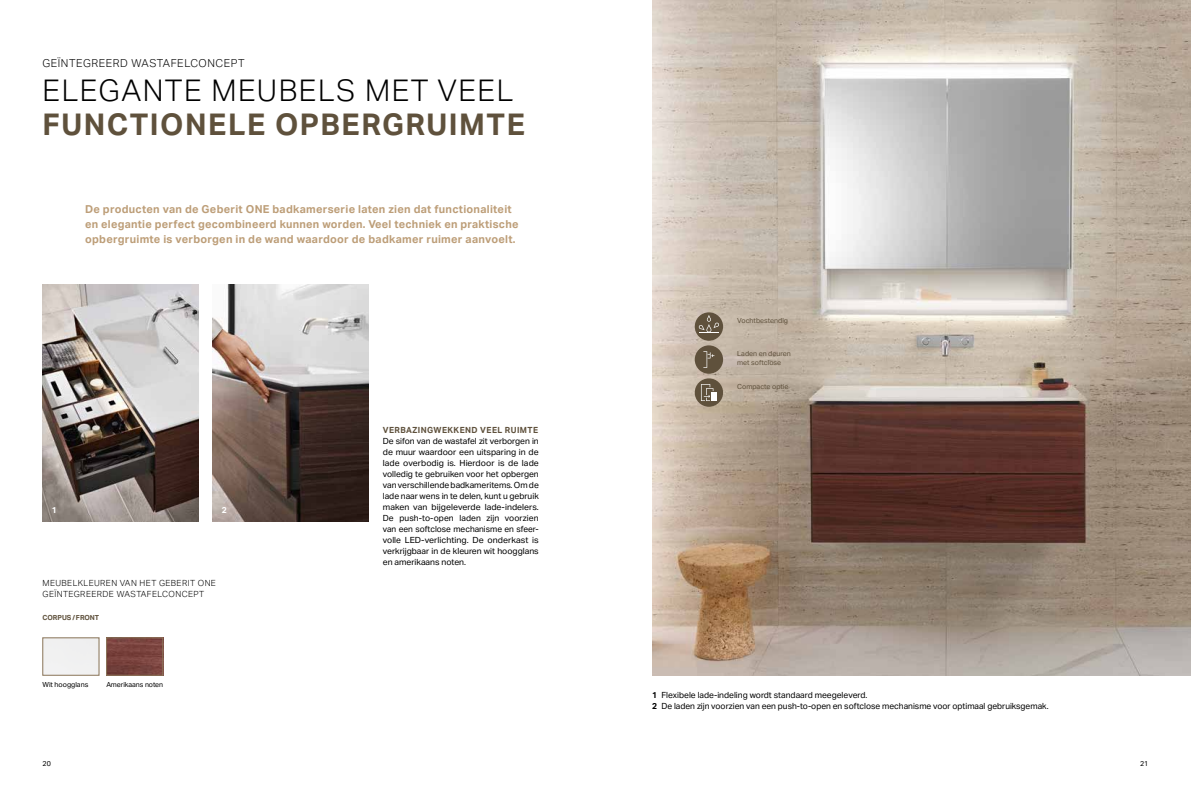
<style>
.page{position:relative;width:1191px;height:794px;background:#fff}
.page>*{position:absolute;margin:0;border:0;box-sizing:border-box;transform-origin:0 0}
.t1{font:700 30px "Aktiv Grotesk Geberit";letter-spacing:.05em;color:#5f513c}
.t2{font:300 30px "Aktiv Grotesk Geberit";letter-spacing:.05em;color:#000}
.t3{font:700 11px/15px "Aktiv Grotesk Geberit";letter-spacing:.025em;color:#bd9e78}
.t4{font:300 11px "Aktiv Grotesk Geberit";letter-spacing:.05em;color:#000}
.t5{font:8.5px/11px "Aktiv Grotesk Geberit";color:#000;text-align:justify}
.t6{font:300 8.5px/11px "Aktiv Grotesk Geberit";letter-spacing:.05em;color:#000}
.t7{font:700 8.5px "Aktiv Grotesk Geberit";letter-spacing:.05em;color:#5f513c}
.t8{font:700 8.5px "Aktiv Grotesk Geberit";color:#fff}
.t9{font:7px/9px "Aktiv Grotesk Geberit";color:#5f513c}
.t10{font:7px "Aktiv Grotesk Geberit";letter-spacing:-.005em;color:#000}
.t11{font:700 7px "Aktiv Grotesk Geberit";color:#5f513c}
.s1{font-weight:700}
</style>
<div class="page">
<img style="left:213px;top:284px;width:156px;height:237px">
<img style="left:652px;top:0;width:539px;height:675px">
<img style="left:43px;top:284px;width:155px;height:237px">
<svg style="left:694px;top:312px;width:29px;height:29px"></svg>
<svg style="left:699px;top:315px;width:20px;height:18px"></svg>
<div style="left:694px;top:345px;width:29px;height:29px;background:#5f513c;border-radius:50%"></div>
<svg style="left:703px;top:351px;width:11px;height:17px"></svg>
<div style="left:694px;top:378px;width:29px;height:29px;background:#5f513c;border-radius:50%"></div>
<div style="left:711px;top:392px;width:6px;height:9px;background:#fff"></div>
<svg style="left:701px;top:384px;width:12px;height:17px"></svg>
<img style="left:108px;top:639px;width:53px;height:34px">
<div style="left:106px;top:637px;width:57px;height:38px;border:1px solid #8c775a"></div>
<div style="left:43px;top:637px;width:56px;height:38px;border:1px solid #8c775a"></div>
<p class="t4" style="left:43px;top:57px;width:204px">GEÏNTEGREERD WASTAFELCONCEPT</p>
<h1 class="t2" style="left:43px;top:73px;width:472px">ELEGANTE MEUBELS MET VEEL</h1>
<h1 class="t1" style="left:43px;top:106px;width:484px">FUNCTIONELE OPBERGRUIMTE</h1>
<p class="t3" style="left:85px;top:202px;width:435px">De producten van de Geberit ONE badkamerserie laten zien dat functionaliteit en elegantie perfect gecombineerd kunnen worden. Veel techniek en praktische opbergruimte is verborgen in de wand waardoor de badkamer ruimer aanvoelt.</p>
<p class="t8" style="left:52px;top:505px;width:7px">1</p>
<p class="t8" style="left:222px;top:505px;width:7px">2</p>
<p class="t6" style="left:43px;top:578px;width:175px">MEUBELKLEUREN VAN HET GEBERIT ONE<br>GEÏNTEGREERDE WASTAFELCONCEPT</p>
<p class="t11" style="left:43px;top:613px;width:58px">CORPUS/FRONT</p>
<p class="t10" style="left:43px;top:680px;width:47px">Wit hoogglans</p>
<p class="t10" style="left:106px;top:680px;width:58px">Amerikaans noten</p>
<p class="t7" style="left:383px;top:425px;width:157px">VERBAZINGWEKKEND VEEL RUIMTE</p>
<p class="t5" style="left:383px;top:436px;width:157px">De sifon van de wastafel zit verborgen in de muur waardoor een uitsparing in de lade overbodig is. Hierdoor is de lade volledig te gebruiken voor het opbergen van verschillende badkameritems. Om de lade naar wens in te delen, kunt u gebruik maken van bijgeleverde lade-indelers.<br>De push-to-open laden zijn voorzien van een softclose mechanisme en sfeer&shy;volle LED-verlichting. De onderkast is verkrijgbaar in de kleuren wit hoogglans en amerikaans noten.</p>
<p class="t9" style="left:737px;top:316px;width:52px">Vochtbestendig</p>
<p class="t9" style="left:737px;top:349px;width:55px">Laden en deuren met softclose</p>
<p class="t9" style="left:737px;top:382px;width:53px">Compacte optie</p>
<p class="t5" style="left:652px;top:689px;width:398px"><span class="s1">1</span> Flexibele lade-indeling wordt standaard meegeleverd.<br><span class="s1">2</span> De laden zijn voorzien van een push-to-open en softclose mechanisme voor optimaal gebruiksgemak.</p>
<p class="t10" style="left:43px;top:759px;width:10px">20</p>
<p class="t10" style="left:1140px;top:759px;width:10px">21</p>
</div>
